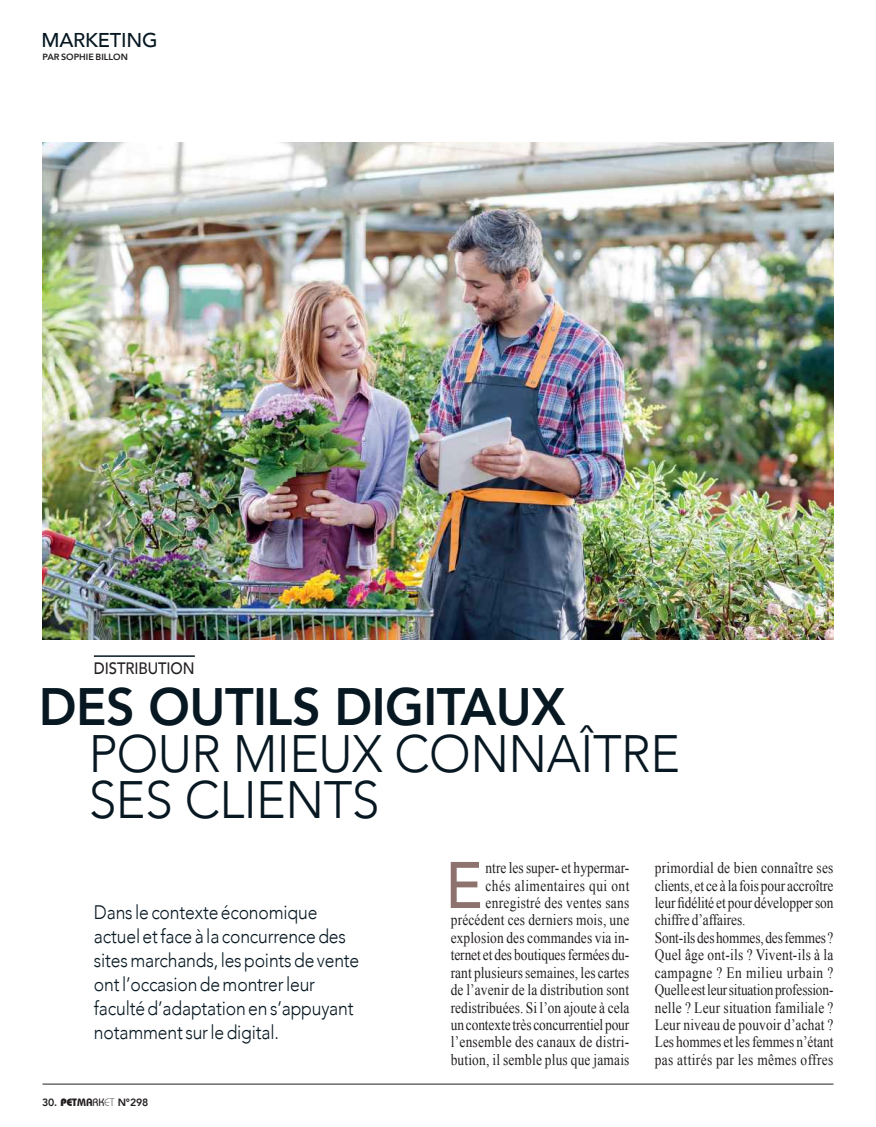
<style>
.page{position:relative;width:876px;height:1127px;background:#fff}
.page>*{position:absolute;margin:0;border:0;box-sizing:border-box;transform-origin:0 0}
.t1{font:500 64.95px "Avenir";color:#8e726e;scale:.95 1}
.t2{font:300 52.5px/46.5px "Avenir";letter-spacing:-.01em;color:#071822;scale:.95 1}
.t3{font:800 52.5px "Avenir";letter-spacing:-.01em;color:#071822;scale:.95 1}
.t4{font:500 19.95px "Avenir";letter-spacing:-.01em;color:#071822}
.t5{font:300 19.5px/24px "Avenir";letter-spacing:-.01em;color:#071822;scale:.9 1}
.t6{font:500 16.5px "Avenir";letter-spacing:-.005em;color:#231f20;scale:.9 1}
.t7{font:15.75px/17.4px "Times New Roman";letter-spacing:.01em;color:#231f20;scale:.85 1}
.t8{font:800 10.5px "Avenir";color:#231f20}
.t9{font:800 9px "Avenir";color:#231f20}
.s1{font-family:"Bauhaus";font-size:10.65px}
.s2{font-family:"Bauhaus";font-weight:700;font-size:10.65px}
.s3{font-family:"Bauhaus";font-weight:600;font-size:10.65px}
.s4{font-family:"Bauhaus";font-weight:500;font-size:10.65px}
.s5{font-family:"Bauhaus";font-weight:300;font-size:10.65px}
</style>
<div class="page">
<img style="left:43px;top:143px;width:790px;height:496px">
<hr style="left:94px;top:655px;width:101px;height:2px;background:#071822">
<hr style="left:43px;top:1084px;width:790px;height:1px;background:#231f20">
<p class="t4" style="left:42px;top:23px;width:118px">MARKETING</p>
<p class="t9" style="left:43px;top:50px;width:87px">PAR SOPHIE BILLON</p>
<p class="t6" style="left:94px;top:654px;width:113px">DISTRIBUTION</p>
<h2 class="t3" style="left:39px;top:666px;width:556px">DES OUTILS DIGITAUX</h2>
<h2 class="t2" style="left:89px;top:730px;width:624px">POUR MIEUX CONNAÎTRE<br>SES CLIENTS</h2>
<p class="t5" style="left:94px;top:900px;width:296px">Dans le contexte économique actuel et face à la concurrence des sites marchands, les points de vente ont l’occasion de montrer leur faculté d’adaptation en s’appuyant notamment sur le digital.</p>
<p class="t8" style="left:42px;top:1094px;width:108px">30. <span class="s1">PE</span><span class="s2">T</span><span class="s3">MA</span><span class="s4">RK</span><span class="s5">ET</span> N°298</p>
<h1 class="t1" style="left:445px;top:829px;width:41px">E</h1>
<p class="t7" style="left:451px;top:859px;width:212px;text-align:right">ntre les super- et hypermar-<br>chés alimentaires qui ont enregistré des ventes sans précédent ces derniers mois, une explosion des commandes via in&shy;ternet et des boutiques fermées du&shy;rant plusieurs semaines, les cartes de l’avenir de la distribution sont redistribuées. Si l’on ajoute à cela un contexte très concurrentiel pour l’ensemble des canaux de distri&shy;bution, il semble plus que jamais</p>
<p class="t7" style="left:655px;top:859px;width:212px">primordial de bien connaître ses clients, et ce à la fois pour accroître leur fidélité et pour développer son chiffre d’affaires.<br>Sont-ils des hommes, des femmes ?<br>Quel âge ont-ils ? Vivent-ils à la campagne ? En milieu urbain ?<br>Quelle est leur situation profession&shy;nelle ? Leur situation familiale ?<br>Leur niveau de pouvoir d’achat ?<br>Les hommes et les femmes n’étant pas attirés par les mêmes offres</p>
</div>
